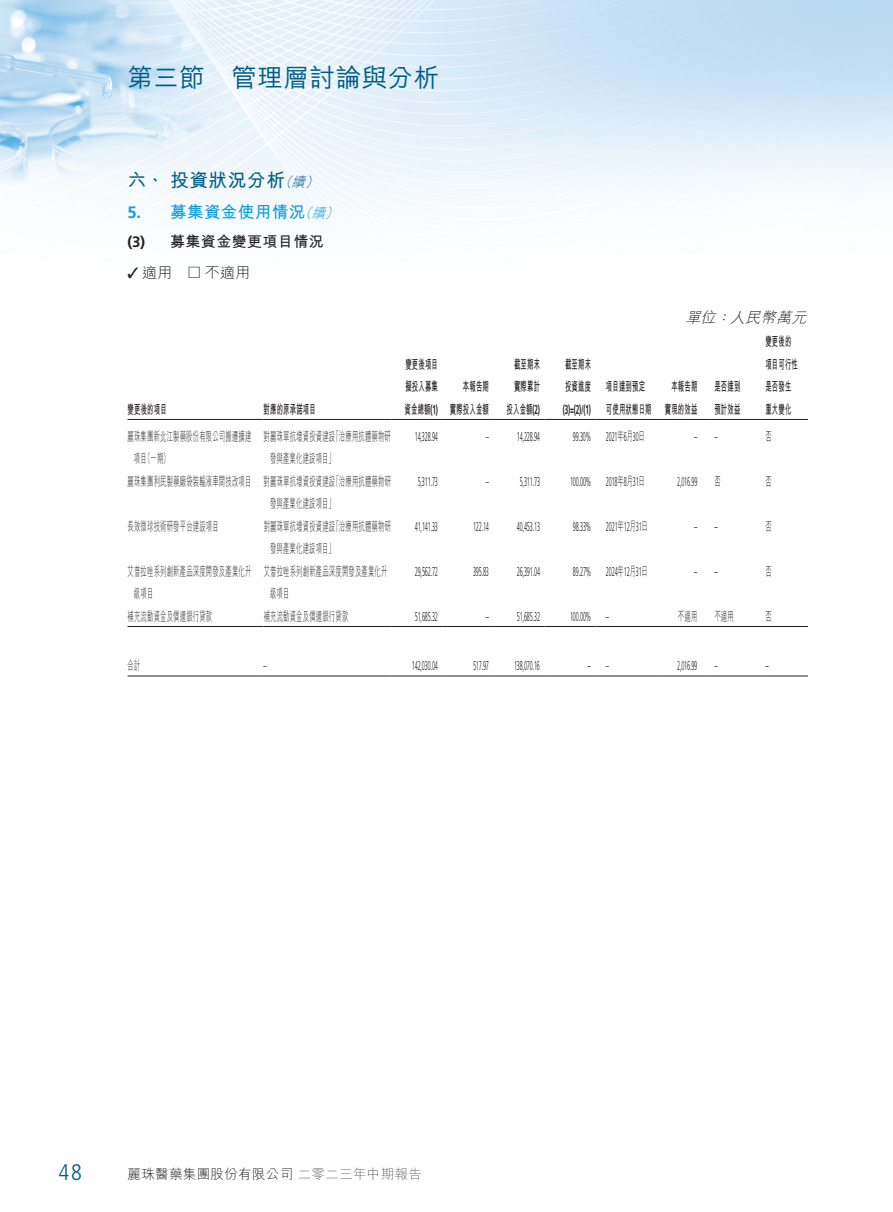
<style>
.page{position:relative;width:893px;height:1212px;background:#fff}
.page>*{position:absolute;margin:0;border:0;box-sizing:border-box;transform-origin:0 0}
.t1{font:500 25.5px "M Hei HK";letter-spacing:.02em;color:#005e85}
.t2{font:300 condensed 22.5px "Frutiger LT Std";color:#005e85}
.t3{font:700 18.75px "M Hei HK";letter-spacing:.03em;color:#005e85}
.t4{font:700 16.5px "M Hei HK";letter-spacing:.03em;color:#0c9fdc}
.t5{font:700 15px "M Hei HK";letter-spacing:.03em;color:#231f20}
.t6{font:italic 300 15px "M Hei HK";color:#231f20}
.t7{font:300 15px "M Hei HK";color:#231f20}
.t8{font:300 13.5px "M Hei HK";letter-spacing:.025em;color:#231f20}
.t9{font:300 12.75px/22.5px "M Hei HK";letter-spacing:.025em;color:#231f20;scale:.5 1}
.t10{font:300 condensed 12.75px "Frutiger LT Std";letter-spacing:-.025em;color:#231f20;scale:.5 1}
.t11{font:700 12.75px/22.5px "M Hei HK";letter-spacing:.03em;color:#231f20;scale:.5 1}
.t12{font:700 12.75px "Frutiger LT Std";color:#231f20;scale:.5 1}
.s1{font-weight:300;font-style:italic;font-size:13.5px}
.s2{font-family:"Frutiger LT Std"}
.s3{font-family:"M Hei HK";font-stretch:normal}
.s4{color:#6c6d70}
</style>
<div class="page">
<img style="left:0;top:0;width:893px;height:677px">
<hr style="left:128px;top:419px;width:136px;height:1px;background:#231f20">
<hr style="left:264px;top:419px;width:127px;height:1px;background:#231f20">
<hr style="left:391px;top:419px;width:51px;height:1px;background:#231f20">
<hr style="left:442px;top:419px;width:51px;height:1px;background:#231f20">
<hr style="left:493px;top:419px;width:51px;height:1px;background:#231f20">
<hr style="left:544px;top:419px;width:51px;height:1px;background:#231f20">
<hr style="left:595px;top:419px;width:64px;height:1px;background:#231f20">
<hr style="left:659px;top:419px;width:51px;height:1px;background:#231f20">
<hr style="left:710px;top:419px;width:51px;height:1px;background:#231f20">
<hr style="left:761px;top:419px;width:47px;height:1px;background:#231f20">
<hr style="left:128px;top:626px;width:136px;height:1px;background:#231f20">
<hr style="left:264px;top:626px;width:127px;height:1px;background:#231f20">
<hr style="left:391px;top:626px;width:51px;height:1px;background:#231f20">
<hr style="left:442px;top:626px;width:51px;height:1px;background:#231f20">
<hr style="left:493px;top:626px;width:51px;height:1px;background:#231f20">
<hr style="left:544px;top:626px;width:51px;height:1px;background:#231f20">
<hr style="left:595px;top:626px;width:64px;height:1px;background:#231f20">
<hr style="left:659px;top:626px;width:51px;height:1px;background:#231f20">
<hr style="left:710px;top:626px;width:51px;height:1px;background:#231f20">
<hr style="left:761px;top:626px;width:47px;height:1px;background:#231f20">
<hr style="left:128px;top:676px;width:136px;height:1px;background:#231f20">
<hr style="left:264px;top:676px;width:127px;height:1px;background:#231f20">
<hr style="left:391px;top:676px;width:51px;height:1px;background:#231f20">
<hr style="left:442px;top:676px;width:51px;height:1px;background:#231f20">
<hr style="left:493px;top:676px;width:51px;height:1px;background:#231f20">
<hr style="left:544px;top:676px;width:51px;height:1px;background:#231f20">
<hr style="left:595px;top:676px;width:64px;height:1px;background:#231f20">
<hr style="left:659px;top:676px;width:51px;height:1px;background:#231f20">
<hr style="left:710px;top:676px;width:51px;height:1px;background:#231f20">
<hr style="left:761px;top:676px;width:47px;height:1px;background:#231f20">
<h1 class="t1" style="left:128px;top:59px;width:313px">第三節 管理層討論與分析</h1>
<h3 class="t3" style="left:128px;top:166px;width:196px">六、投資狀況分析<span class="s1">（續）</span></h3>
<p class="t4" style="left:128px;top:200px;width:216px"><span class="s2">5.</span> 募集資金使用情況<span class="s1">（續）</span></p>
<p class="t5" style="left:128px;top:231px;width:198px"><span class="s2">(3)</span> 募集資金變更項目情況</p>
<p class="t7" style="left:128px;top:265px;width:125px">✓適用 □不適用</p>
<p class="t11" style="left:128px;top:397px;width:80px">變更後的項目</p>
<p class="t11" style="left:264px;top:397px;width:106px">對應的原承諾項目</p>
<p class="t11" style="left:405px;top:352px;width:68px;text-align:justify">變更後項目擬投入募集資金總額<span class="s2">(1)</span></p>
<p class="t11" style="left:450px;top:374px;width:80px;text-align:right">本報告期<br>實際投入金額</p>
<p class="t11" style="left:507px;top:352px;width:68px;text-align:center">截至期末實際累計投入金額<span class="s2">(2)</span></p>
<p class="t11" style="left:565px;top:352px;width:54px">截至期末投資進度</p>
<p class="t12" style="left:563px;top:402px;width:58px">(3)=(2)/(1)</p>
<p class="t6" style="left:685px;top:310px;width:127px">單位：人民幣萬元</p>
<p class="t11" style="left:606px;top:374px;width:93px">項目達到預定可使用狀態日期</p>
<p class="t11" style="left:665px;top:374px;width:67px;text-align:center">本報告期實現的效益</p>
<p class="t11" style="left:714px;top:374px;width:54px">是否達到預計效益</p>
<p class="t11" style="left:765px;top:329px;width:67px">變更後的項目可行性是否發生重大變化</p>
<p class="t9" style="left:134px;top:425px;width:237px;text-indent:-6px">麗珠集團新北江製藥股份有限公司搬遷擴建項目（一期）</p>
<p class="t9" style="left:270px;top:425px;width:244px;text-indent:-6px">對麗珠單抗增資投資建設「治療用抗體藥物研發與產業化建設項目」</p>
<p class="t10" style="left:415px;top:429px;width:48px">14,328.94</p>
<p class="t10" style="left:486px;top:429px;width:110px">– 14,228.94</p>
<p class="t10" style="left:573px;top:429px;width:146px">99.30% 2021<span class="s3">年</span>6<span class="s3">月</span>30<span class="s3">日</span></p>
<p class="t10" style="left:694px;top:429px;width:48px">– –</p>
<p class="t9" style="left:765px;top:425px;width:14px">否</p>
<p class="t9" style="left:270px;top:470px;width:244px;text-indent:-142px">麗珠集團利民製藥廠袋裝輸液車間技改項目 對麗珠單抗增資投資建設「治療用抗體藥物研發與產業化建設項目」</p>
<p class="t10" style="left:418px;top:474px;width:42px">5,311.73</p>
<p class="t10" style="left:486px;top:474px;width:8px">–</p>
<p class="t10" style="left:520px;top:474px;width:42px">5,311.73</p>
<p class="t10" style="left:570px;top:474px;width:151px">100.00% 2018<span class="s3">年</span>8<span class="s3">月</span>31<span class="s3">日</span></p>
<p class="t10" style="left:677px;top:474px;width:42px">2,016.99</p>
<p class="t9" style="left:714px;top:470px;width:14px">否</p>
<p class="t9" style="left:765px;top:470px;width:14px">否</p>
<p class="t9" style="left:128px;top:515px;width:184px">長效微球技術研發平台建設項目</p>
<p class="t9" style="left:270px;top:515px;width:244px;text-indent:-6px">對麗珠單抗增資投資建設「治療用抗體藥物研發與產業化建設項目」</p>
<p class="t10" style="left:415px;top:519px;width:48px">41,141.33</p>
<p class="t10" style="left:473px;top:519px;width:34px">122.14</p>
<p class="t10" style="left:517px;top:519px;width:48px">40,453.13</p>
<p class="t10" style="left:573px;top:519px;width:151px">98.33% 2021<span class="s3">年</span>12<span class="s3">月</span>31<span class="s3">日</span></p>
<p class="t10" style="left:694px;top:519px;width:48px">– –</p>
<p class="t9" style="left:765px;top:515px;width:14px">否</p>
<p class="t9" style="left:134px;top:560px;width:237px;text-indent:-6px">艾普拉唑系列創新產品深度開發及產業化升級項目</p>
<p class="t9" style="left:270px;top:560px;width:237px;text-indent:-6px">艾普拉唑系列創新產品深度開發及產業化升級項目</p>
<p class="t10" style="left:415px;top:564px;width:48px">29,562.72</p>
<p class="t10" style="left:473px;top:564px;width:34px">395.83</p>
<p class="t10" style="left:517px;top:564px;width:48px">26,391.04</p>
<p class="t10" style="left:573px;top:564px;width:151px">89.27% 2024<span class="s3">年</span>12<span class="s3">月</span>31<span class="s3">日</span></p>
<p class="t10" style="left:694px;top:564px;width:48px">– –</p>
<p class="t9" style="left:765px;top:560px;width:14px">否</p>
<p class="t9" style="left:128px;top:605px;width:171px">補充流動資金及償還銀行貸款</p>
<p class="t9" style="left:264px;top:605px;width:171px">補充流動資金及償還銀行貸款</p>
<p class="t10" style="left:415px;top:609px;width:48px">51,685.32</p>
<p class="t10" style="left:486px;top:609px;width:110px">– 51,685.32</p>
<p class="t10" style="left:570px;top:609px;width:80px">100.00% –</p>
<p class="t9" style="left:678px;top:605px;width:40px">不適用</p>
<p class="t9" style="left:714px;top:605px;width:40px">不適用</p>
<p class="t9" style="left:765px;top:605px;width:14px">否</p>
<p class="t9" style="left:128px;top:654px;width:27px">合計</p>
<p class="t10" style="left:264px;top:659px;width:8px">–</p>
<p class="t10" style="left:412px;top:659px;width:54px">142,030.04</p>
<p class="t10" style="left:473px;top:659px;width:34px">517.97</p>
<p class="t10" style="left:514px;top:659px;width:54px">138,070.16</p>
<p class="t10" style="left:588px;top:659px;width:44px">– –</p>
<p class="t10" style="left:677px;top:659px;width:42px">2,016.99</p>
<p class="t10" style="left:714px;top:659px;width:8px">–</p>
<p class="t10" style="left:765px;top:659px;width:8px">–</p>
<h2 class="t2" style="left:59px;top:1159px;width:25px">48</h2>
<p class="t8" style="left:128px;top:1167px;width:296px">麗珠醫藥集團股份有限公司 <span class="s4">二零二三年中期報告</span></p>
</div>
